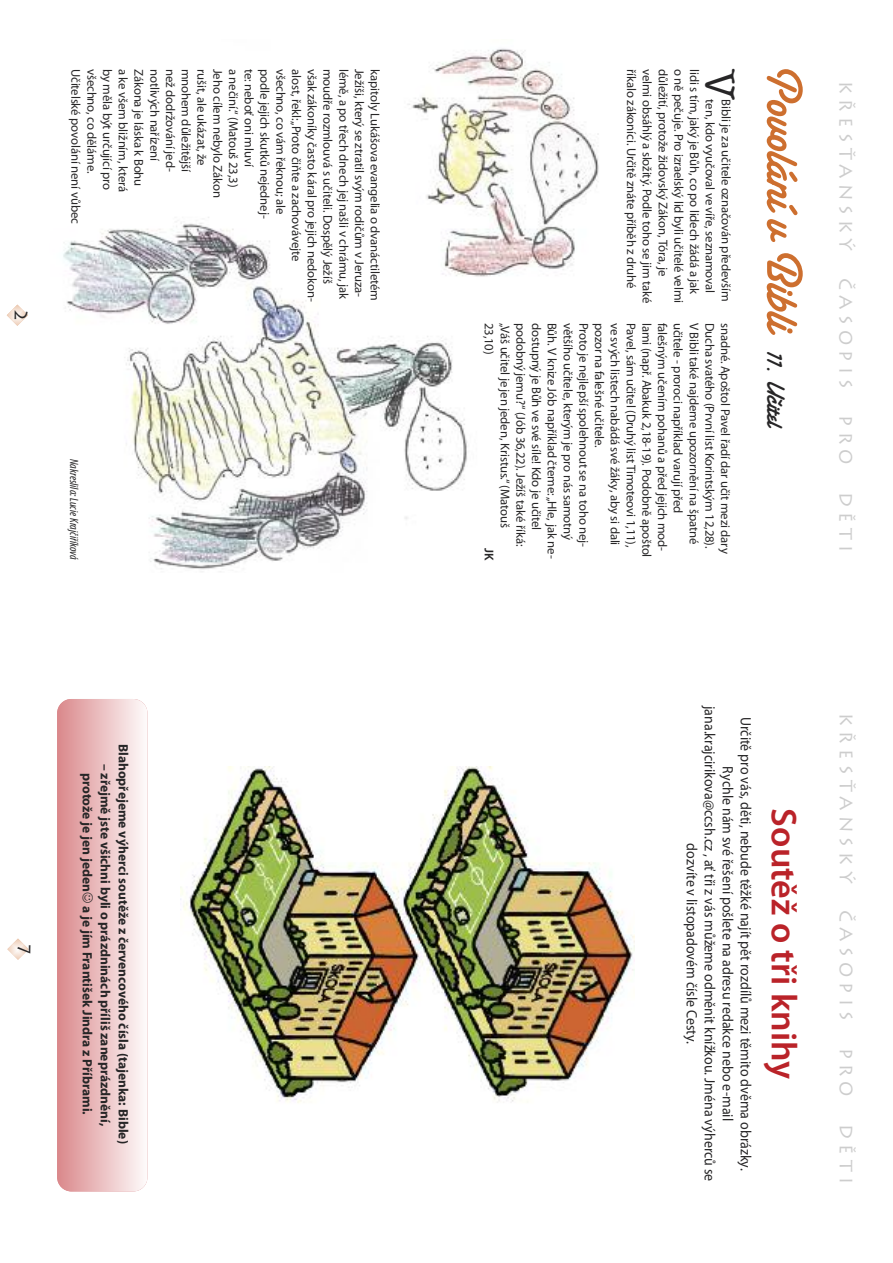
<style>
.page{position:relative;width:893px;height:1263px;background:#fff}
.page>*{position:absolute;margin:0;border:0;box-sizing:border-box;transform-origin:0 0}
.t1{font:54px "Santa Fe Let Plain";letter-spacing:-.01em;color:#cd6f2f}
.t2{font:42px "American Typewriter";color:#272627}
.t3{font:600 36px "Myriad Pro";color:#ba2329}
.t4{font:18px "Lithos Pro";letter-spacing:.3em;color:#cdcdcd}
.t5{font:18px "Lithos Pro";color:#272627}
.t6{font:15px/18px "Myriad Pro";color:#272627;text-align:center;scale:.93 1}
.t7{font:700 13.5px/18px "Myriad Pro";color:#272627;text-align:center}
.t8{font:12.75px/15.8px "Myriad Pro";letter-spacing:-.01em;color:#272627}
.t9{font:600 12.75px "Myriad Pro";color:#272627}
.t10{font:italic condensed 12px "Myriad Pro";color:#272627}
.s1{font-size:27px;color:#272627}
</style>
<div class="page">
<svg style="left:7px;top:938px;width:22px;height:22px"></svg>
<svg style="left:7px;top:305px;width:21px;height:21px"></svg>
<div style="left:57px;top:699px;width:90px;height:492px;background:linear-gradient(to right,#da888b,#fdf9f9);border-radius:14px"></div>
<img style="left:181px;top:766px;width:453px;height:337px">
<img style="left:63px;top:48px;width:536px;height:524px">
<svg style="left:83px;top:892px;width:10px;height:11px"></svg>
<h3 class="t5" style="left:31px;top:309px;width:14px;rotate:90deg">2</h3>
<p class="t8" style="left:382px;top:69px;width:234px;rotate:90deg">kapitoly Lukášova evangelia o dvanáctiletém<br>Ježíši, který se ztratil svým rodičům v Jeruza&shy;lémě, a po třech dnech jej našli v chrámu, jak moudře rozmlouvá s učiteli. Dospělý Ježíš však zákoníky často káral pro jejich nedokon&shy;alost, řekl:„Proto čiňte a zachovávejte všechno, co vám řeknou; ale<br>podle jejich skutků nejednej-<br>te: neboť oni mluví<br>a nečiní.“ (Matouš 23,3)<br>Jeho cílem nebylo Zákon<br>rušit, ale ukázat, že<br>mnohem důležitější<br>než dodržování jed-<br>notlivých nařízení<br>Zákona je láska k Bohu<br>a ke všem bližním, která<br>by měla být určující pro<br>všechno, co děláme.<br>Učitelské povolání není vůbec</p>
<p class="t10" style="left:78px;top:459px;width:102px;rotate:90deg">Nakreslila: Lucie Krajčiříková</p>
<h3 class="t5" style="left:35px;top:943px;width:14px;rotate:90deg">7</h3>
<p class="t7" style="left:131px;top:744px;width:401px;rotate:90deg">Blahopřejeme výherci soutěže z červencového čísla (tajenka: Bible)</p>
<p class="t7" style="left:113px;top:764px;width:364px;rotate:90deg">– zřejmě jste všichni byli o prázdninách příliš zaneprázdnění, protože je jen jeden a je jím František Jindra z Příbrami.</p>
<h2 class="t2" style="left:744px;top:69px;width:33px;rotate:90deg">V</h2>
<p class="t8" style="left:733px;top:99px;width:203px;rotate:90deg">Bibli je za učitele označován především</p>
<p class="t8" style="left:654px;top:69px;width:236px;rotate:90deg">velmi obsáhlý a složitý. Podle toho se jim také</p>
<p class="t8" style="left:638px;top:69px;width:221px;rotate:90deg">říkalo zákoníci. Určitě znáte příběh z druhé</p>
<h1 class="t1" style="left:803px;top:64px;width:364px;rotate:90deg">Povolání v Bibli <span class="s1">11. Učitel</span></h1>
<p class="t8" style="left:670px;top:69px;width:209px;rotate:90deg">důležití, protože židovský Zákon, Tóra, je</p>
<p class="t8" style="left:686px;top:69px;width:236px;rotate:90deg">o ně pečuje. Pro izraelský lid byli učitelé velmi</p>
<p class="t8" style="left:701px;top:69px;width:227px;rotate:90deg">lidi s tím, jaký je Bůh, co po lidech žádá a jak</p>
<p class="t8" style="left:717px;top:99px;width:195px;rotate:90deg">ten, kdo vyučoval ve víře, seznamoval</p>
<p class="t8" style="left:732px;top:323px;width:237px;rotate:90deg">snadné. Apoštol Pavel řadí dar učit mezi dary Ducha svatého (První list Korintským 12,28).<br>V Bibli také najdeme upozornění na špatné učitele - proroci například varují před falešným učením pohanů a před jejich mod&shy;lami (např. Abakuk 2,18-19). Podobně apoštol Pavel, sám učitel (Druhý list Timoteovi 1,11), ve svých listech nabádá své žáky, aby si dali pozor na falešné učitele.<br>Proto je nejlepší spolehnout se na toho nej&shy;většího učitele, kterým je pro nás samotný Bůh. V knize Jób například čteme:„Hle, jak ne&shy;dostupný je Bůh ve své síle! Kdo je učitel podobný jemu?“ (Jób 36,22). Ježíš také říká: „Váš učitel je jen jeden, Kristus.“ (Matouš 23,10)</p>
<p class="t9" style="left:494px;top:548px;width:14px;rotate:90deg">JK</p>
<h3 class="t4" style="left:856px;top:81px;width:172px;rotate:90deg">KŘESŤANSKÝ</h3>
<h3 class="t4" style="left:856px;top:278px;width:112px;rotate:90deg">ČASOPIS</h3>
<h3 class="t4" style="left:856px;top:415px;width:51px;rotate:90deg">PRO</h3>
<h3 class="t4" style="left:856px;top:492px;width:61px;rotate:90deg">DĚTI</h3>
<p class="t6" style="left:753px;top:706px;width:513px;rotate:90deg">Určitě pro vás, děti, nebude těžké najít pět rozdílů mezi těmito dvěma obrázky.<br>Rychle nám své řešení pošlete na adresu redakce nebo e-mail jana.krajcirikova@ccsh.cz , ať tři z vás můžeme odměnit knížkou. Jména výherců se dozvíte v listopadovém čísle Cesty.</p>
<h3 class="t3" style="left:797px;top:808px;width:272px;rotate:90deg">Soutěž o tři knihy</h3>
<h3 class="t4" style="left:856px;top:713px;width:172px;rotate:90deg">KŘESŤANSKÝ</h3>
<h3 class="t4" style="left:856px;top:910px;width:112px;rotate:90deg">ČASOPIS</h3>
<h3 class="t4" style="left:856px;top:1047px;width:51px;rotate:90deg">PRO</h3>
<h3 class="t4" style="left:856px;top:1124px;width:61px;rotate:90deg">DĚTI</h3>
</div>
